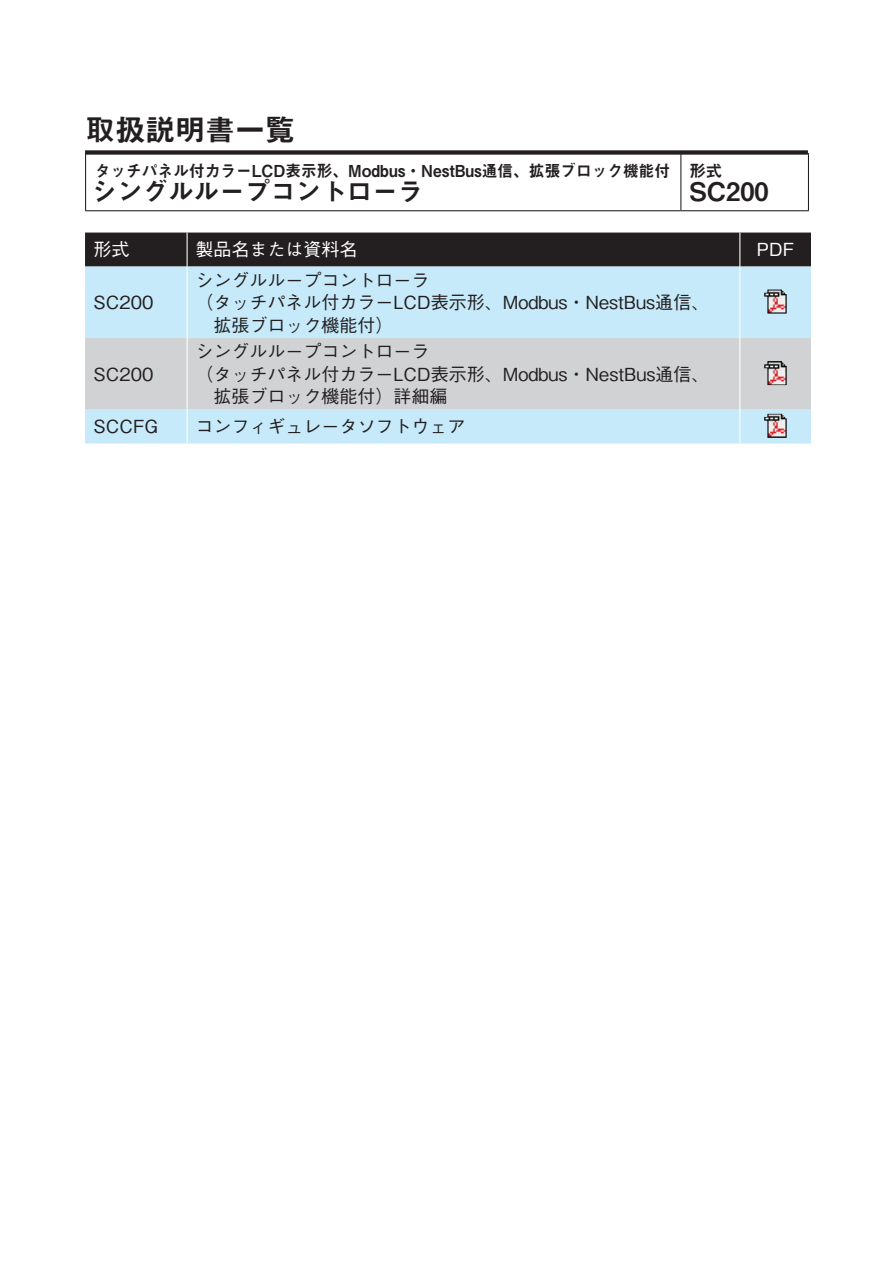
<style>
.page{position:relative;width:893px;height:1263px;background:#fff}
.page>*{position:absolute;margin:0;border:0;box-sizing:border-box;transform-origin:0 0}
.t1{font:30px "Midashi Go Pro MB31";color:#231f20}
.t2{font:25.5px "Midashi Go Pro MB31";color:#231f20}
.t3{font:500 18px/22.5px "Gothic BBB Pro";color:#231f20}
.t4{font:500 18px "Gothic BBB Pro";color:#fff}
.t5{font:16.5px "Midashi Go Pro MB31";color:#231f20;scale:.95 1}
.t6{font:16.5px "Midashi Go Pro MB31";color:#231f20}
</style>
<div class="page">
<div style="left:85px;top:150px;width:723px;height:5px;background:#231f20"></div>
<hr style="left:681px;top:153px;width:128px;height:1px;background:#231f20">
<hr style="left:680px;top:154px;width:1px;height:56px;background:#231f20">
<hr style="left:85px;top:154px;width:1px;height:56px;background:#231f20">
<hr style="left:808px;top:154px;width:1px;height:56px;background:#231f20">
<hr style="left:85px;top:210px;width:596px;height:1px;background:#231f20">
<hr style="left:681px;top:210px;width:128px;height:1px;background:#231f20">
<div style="left:85px;top:233px;width:726px;height:34px;background:#231f20"></div>
<div style="left:85px;top:267px;width:726px;height:177px;background:#c6eafa"></div>
<div style="left:85px;top:338px;width:726px;height:72px;background:#d1d2d4"></div>
<hr style="left:187px;top:233px;width:1px;height:34px;background:#fff">
<hr style="left:739px;top:233px;width:1px;height:34px;background:#fff">
<hr style="left:187px;top:267px;width:1px;height:71px;background:#fff">
<hr style="left:739px;top:267px;width:1px;height:71px;background:#fff">
<hr style="left:187px;top:338px;width:1px;height:72px;background:#fff">
<hr style="left:739px;top:338px;width:1px;height:72px;background:#fff">
<hr style="left:187px;top:410px;width:1px;height:34px;background:#fff">
<hr style="left:739px;top:410px;width:1px;height:34px;background:#fff">
<img style="left:764px;top:290px;width:23px;height:24px">
<img style="left:764px;top:361px;width:23px;height:24px">
<img style="left:764px;top:414px;width:23px;height:24px">
<h1 class="t1" style="left:85px;top:106px;width:211px">取扱説明書一覧</h1>
<p class="t5" style="left:95px;top:157px;width:607px">タッチパネル付カラーLCD表示形、Modbus・NestBus通信、拡張ブロック機能付</p>
<h2 class="t2" style="left:92px;top:171px;width:333px">シングルループコントローラ</h2>
<p class="t6" style="left:689px;top:157px;width:34px">形式</p>
<h2 class="t2" style="left:689px;top:171px;width:81px">SC200</h2>
<p class="t4" style="left:94px;top:235px;width:37px">形式</p>
<p class="t3" style="left:94px;top:289px;width:62px">SC200</p>
<p class="t3" style="left:94px;top:360px;width:62px">SC200</p>
<p class="t3" style="left:94px;top:413px;width:66px">SCCFG</p>
<p class="t4" style="left:196px;top:235px;width:163px">製品名または資料名</p>
<p class="t3" style="left:196px;top:266px;width:515px">シングルループコントローラ<br>（タッチパネル付カラーLCD表示形、Modbus・NestBus通信、　拡張ブロック機能付(</p>
<p class="t3" style="left:196px;top:338px;width:515px">シングルループコントローラ<br>（タッチパネル付カラーLCD表示形、Modbus・NestBus通信、　拡張ブロック機能付）詳細編</p>
<p class="t3" style="left:196px;top:413px;width:271px">コンフィギュレータソフトウェア</p>
<p class="t4" style="left:757px;top:235px;width:39px">PDF</p>
</div>
